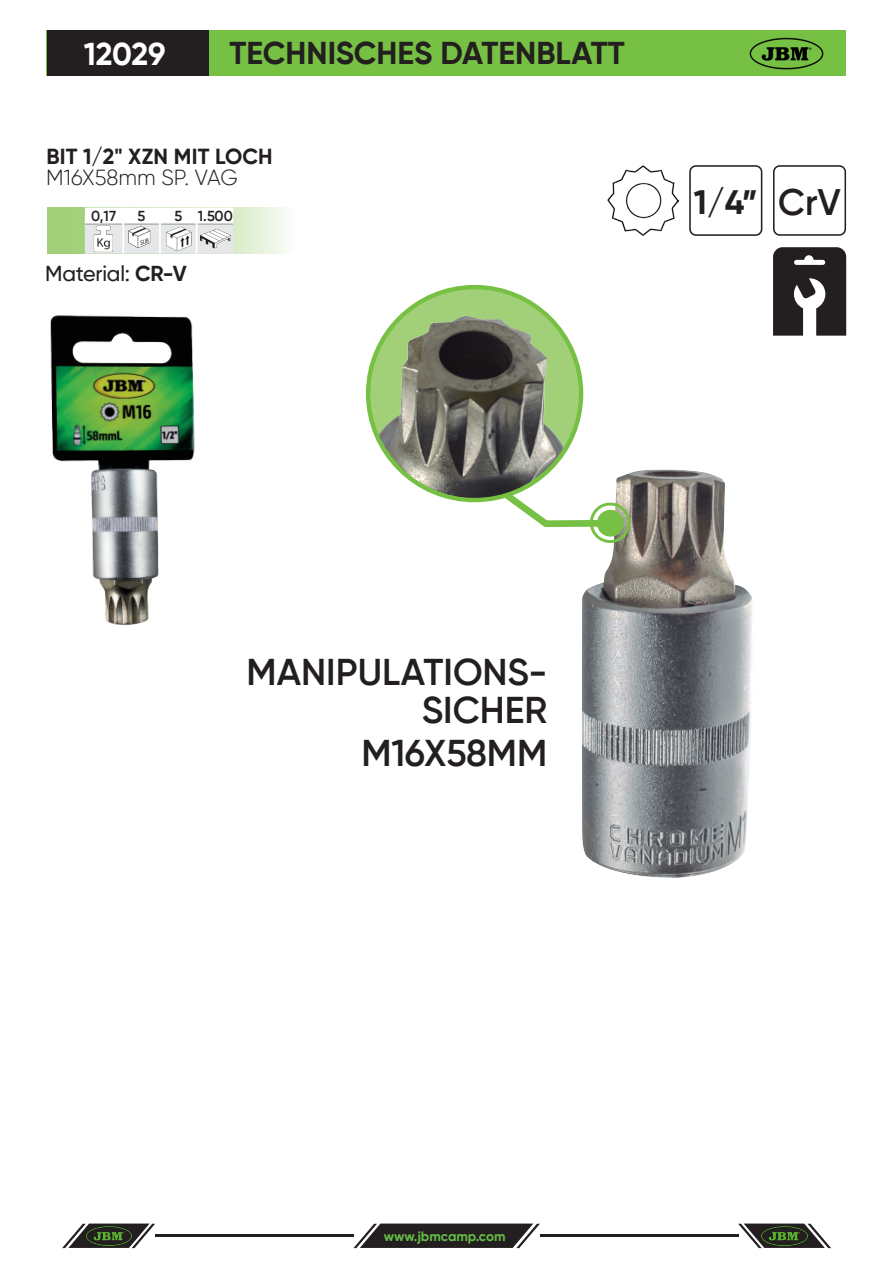
<style>
.page{position:relative;width:893px;height:1263px;background:#fff}
.page>*{position:absolute;margin:0;border:0;box-sizing:border-box;transform-origin:0 0}
.t1{font:600 37.2px "Gilroy";color:#231f20}
.t2{font:600 36.9px "Gilroy";color:#231f20}
._1_2____recuadres{font:700 33.75px "Gilroy";color:#231f20}
.t3{font:700 31.5px "Gilroy";color:#231f20}
.t4{font:700 31.5px "Gilroy";letter-spacing:-.01em;color:#fff}
.TÍTULO{font:700 21.75px "Gilroy";letter-spacing:.01em;color:#231f20}
.TÍTULO-2{font:300 21.75px "Gilroy";color:#231f20}
.t5{font:500 21.6px "Gilroy";letter-spacing:-.01em;color:#231f20}
.info_peso_y_cantidad{font:600 14.4px "Gilroy";color:#231f20}
.t6{font:700 13.5px "Gilroy";color:#65bc46}
.s1{font-weight:700}
</style>
<div class="page">
<hr style="left:155px;top:1234px;width:198px;height:3px;background:#231f20">
<hr style="left:540px;top:1234px;width:198px;height:3px;background:#231f20">
<svg style="left:353px;top:1223px;width:187px;height:25px;background:#484546"></svg>
<svg style="left:62px;top:1223px;width:93px;height:25px"></svg>
<svg style="left:738px;top:1223px;width:93px;height:25px"></svg>
<img style="left:85px;top:1225px;width:48px;height:21px">
<img style="left:760px;top:1225px;width:48px;height:21px">
<svg style="left:47px;top:31px;width:799px;height:45px;background:#639c3b"></svg>
<div style="left:773px;top:165px;width:73px;height:71px;border:2px solid #231f20;border-radius:6px"></div>
<img style="left:748px;top:36px;width:77px;height:35px">
<svg style="left:773px;top:247px;width:73px;height:89px"></svg>
<svg style="left:47px;top:207px;width:239px;height:47px"></svg>
<hr style="left:122px;top:224px;width:2px;height:30px;background:#fff">
<hr style="left:159px;top:224px;width:2px;height:30px;background:#fff">
<hr style="left:196px;top:224px;width:1px;height:30px;background:#fff">
<img style="left:90px;top:225px;width:28px;height:28px">
<img style="left:127px;top:225px;width:25px;height:24px">
<img style="left:165px;top:225px;width:28px;height:27px">
<img style="left:200px;top:224px;width:31px;height:29px">
<img style="left:50px;top:315px;width:145px;height:310px">
<div style="left:689px;top:165px;width:73px;height:71px;border:2px solid #231f20;border-radius:6px"></div>
<img style="left:607px;top:165px;width:72px;height:71px">
<img style="left:582px;top:469px;width:170px;height:409px">
<svg style="left:486px;top:478px;width:147px;height:68px"></svg>
<svg style="left:368px;top:287px;width:213px;height:213px;background:#99cd6f"></svg>
<img style="left:368px;top:307px;width:213px;height:193px">
<p class="t4" style="left:84px;top:34px;width:83px">12029</p>
<p class="t3" style="left:229px;top:33px;width:397px">TECHNISCHES DATENBLATT</p>
<p class="TÍTULO" style="left:46px;top:143px;width:228px">BIT 1/2" XZN MIT LOCH</p>
<p class="TÍTULO-2" style="left:46px;top:164px;width:193px">M16X58mm SP. VAG</p>
<p class="info_peso_y_cantidad" style="left:91px;top:207px;width:26px">0,17</p>
<p class="info_peso_y_cantidad" style="left:138px;top:207px;width:9px">5</p>
<p class="info_peso_y_cantidad" style="left:174px;top:207px;width:9px">5</p>
<p class="info_peso_y_cantidad" style="left:198px;top:207px;width:36px">1.500</p>
<p class="t5" style="left:45px;top:260px;width:143px">Material: <span class="s1">CR-V</span></p>
<p class="_1_2____recuadres" style="left:694px;top:182px;width:66px">1/4”</p>
<p class="t2" style="left:778px;top:179px;width:64px">CrV</p>
<p class="t1" style="left:247px;top:649px;width:302px">MANIPULATIONS-</p>
<p class="t1" style="left:422px;top:687px;width:127px">SICHER</p>
<p class="t1" style="left:361px;top:730px;width:187px">M16X58MM</p>
<p class="t6" style="left:384px;top:1228px;width:123px">www.jbmcamp.com</p>
</div>
